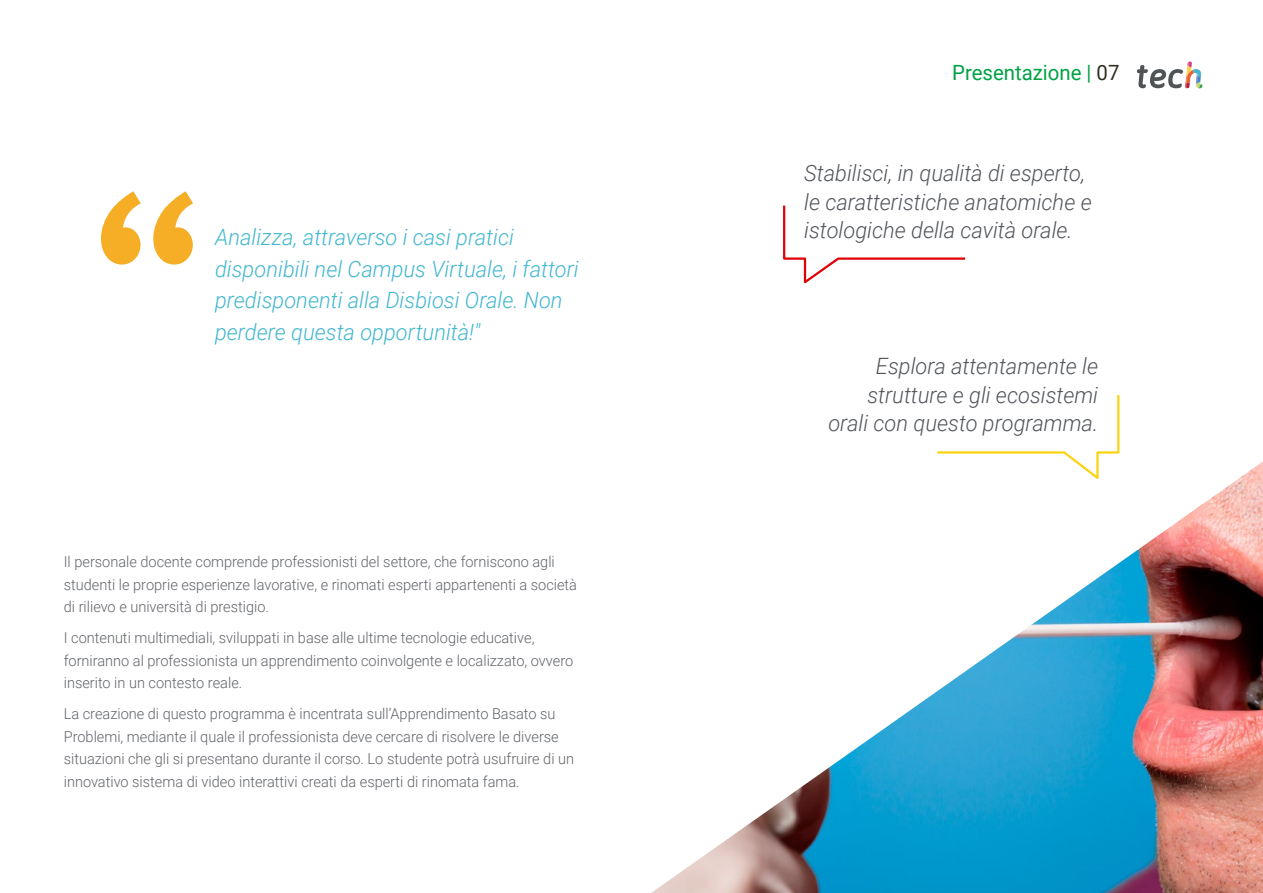
<style>
.page{position:relative;width:1263px;height:893px;background:#fff}
.page>*{position:absolute;margin:0;border:0;box-sizing:border-box;transform-origin:0 0}
.t1{font:italic 300 22.5px/28.5px "Roboto";color:#52555b;text-align:right}
.t2{font:italic 300 22.5px/31.5px "Roboto";color:#43b7cf}
.t3{font:21px "Roboto";color:#00a245}
.t4{font:300 15px/22.5px "Roboto";color:#61646a}
.s1{color:#312e20}
</style>
<div class="page">
<svg style="left:101px;top:191px;width:92px;height:74px"></svg>
<svg style="left:937px;top:395px;width:183px;height:66px"></svg>
<img style="left:651px;top:461px;width:612px;height:432px">
<svg style="left:1137px;top:62px;width:65px;height:27px"></svg>
<svg style="left:783px;top:205px;width:183px;height:79px"></svg>
<h1 class="t2" style="left:215px;top:221px;width:365px">Analizza, attraverso i casi pratici disponibili nel Campus Virtuale, i fattori predisponenti alla Disbiosi Orale. Non perdere questa opportunità!"</h1>
<p class="t4" style="left:64px;top:550px;width:515px">Il personale docente comprende professionisti del settore, che forniscono agli studenti le proprie esperienze lavorative, e rinomati esperti appartenenti a società di rilievo e università di prestigio.</p>
<p class="t4" style="left:64px;top:626px;width:511px">I contenuti multimediali, sviluppati in base alle ultime tecnologie educative, forniranno al professionista un apprendimento coinvolgente e localizzato, ovvero inserito in un contesto reale.</p>
<p class="t4" style="left:64px;top:702px;width:512px">La creazione di questo programma è incentrata sull’Apprendimento Basato su Problemi, mediante il quale il professionista deve cercare di risolvere le diverse situazioni che gli si presentano durante il corso. Lo studente potrà usufruire di un innovativo sistema di video interattivi creati da esperti di rinomata fama.</p>
<h2 class="t3" style="left:952px;top:57px;width:169px">Presentazione | <span class="s1">07</span></h2>
<h1 class="t1" style="left:804px;top:158px;width:289px;text-align:left">Stabilisci, in qualità di esperto, le caratteristiche anatomiche e istologiche della cavità orale.</h1>
<h1 class="t1" style="left:828px;top:351px;width:271px">Esplora attentamente le strutture e gli ecosistemi orali con questo programma.</h1>
</div>
